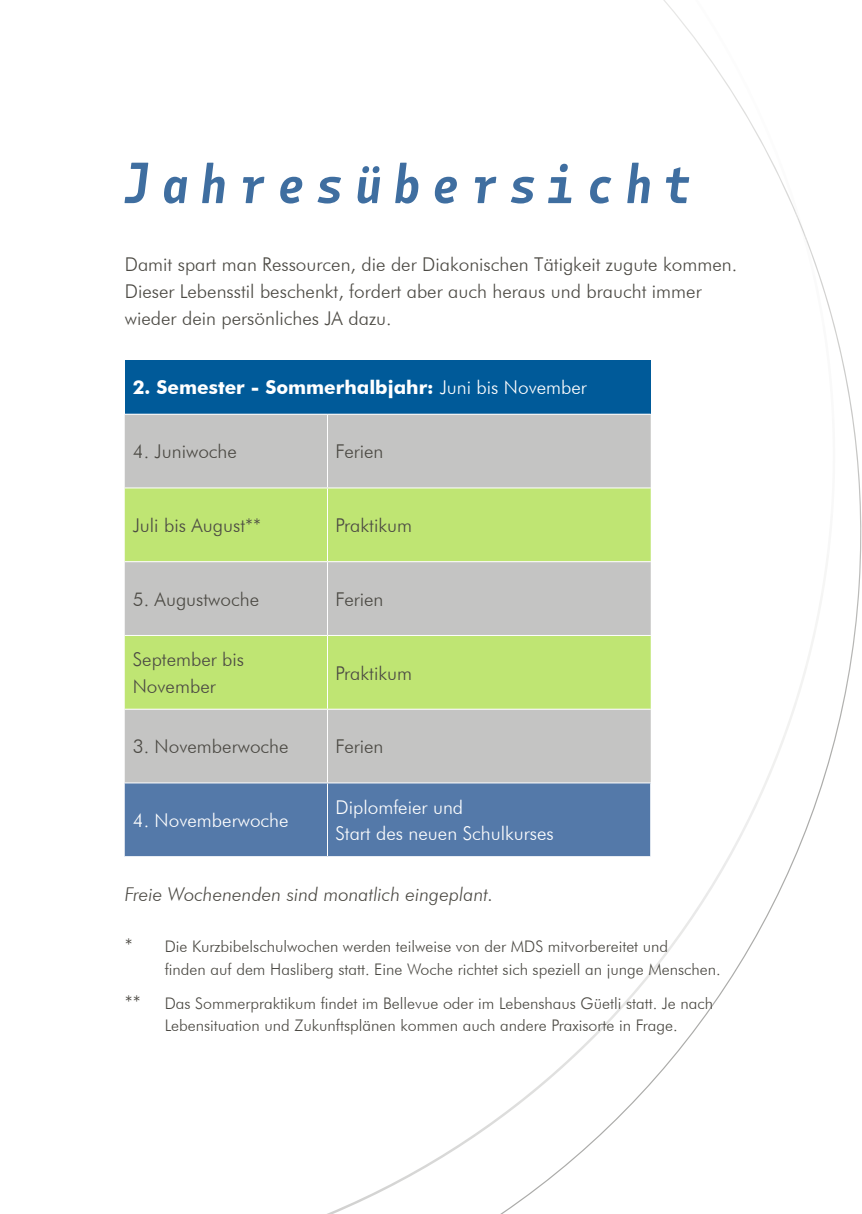
<style>
.page{position:relative;width:862px;height:1214px;background:#fff}
.page>*{position:absolute;margin:0;border:0;box-sizing:border-box;transform-origin:0 0}
.t1{font:italic 600 56px "Botanika Mono";letter-spacing:.09em;color:#3f6ea0}
.t2{font:300 19px/27px "Futura BT";color:#4b4943}
.t3{font:300 19px/27px "Futura BT";color:#fff}
.t4{font:700 19px "Futura BT";color:#fff}
.t5{font:italic 300 19px "Futura BT";color:#4b4943}
.t6{font:300 16px/22.6px "Futura BT";color:#4b4943}
.s1{font-weight:300}
.s2{font-size:19px}
</style>
<div class="page">
<svg style="left:500px;top:0;width:362px;height:1213px"></svg>
<img style="left:795px;top:210px;width:12px;height:34px">
<div style="left:125px;top:360px;width:526px;height:54px;background:#005a99"></div>
<div style="left:125px;top:414px;width:526px;height:73px;background:#c4c4c3"></div>
<div style="left:125px;top:488px;width:526px;height:73px;background:#bfe573"></div>
<svg style="left:125px;top:562px;width:526px;height:220px;background:#c2cfa8"></svg>
<div style="left:125px;top:783px;width:525px;height:73px;background:#5479a9"></div>
<hr style="left:327px;top:561px;width:324px;height:1px;background:#fff">
<hr style="left:125px;top:708px;width:202px;height:1px;background:#fff">
<hr style="left:125px;top:635px;width:202px;height:1px;background:#fff">
<hr style="left:327px;top:635px;width:324px;height:1px;background:#fff">
<hr style="left:327px;top:708px;width:324px;height:1px;background:#fff">
<hr style="left:327px;top:414px;width:1px;height:73px;background:#fff">
<hr style="left:327px;top:488px;width:1px;height:73px;background:#fff">
<hr style="left:327px;top:562px;width:1px;height:73px;background:#fff">
<hr style="left:327px;top:636px;width:1px;height:72px;background:#fff">
<hr style="left:327px;top:709px;width:1px;height:73px;background:#fff">
<hr style="left:327px;top:782px;width:324px;height:1px;background:#fff">
<hr style="left:650px;top:783px;width:1px;height:73px;background:#fff">
<hr style="left:327px;top:856px;width:324px;height:1px;background:#fff">
<hr style="left:327px;top:783px;width:1px;height:73px;background:#fff">
<hr style="left:125px;top:413px;width:202px;height:1px;background:#fff">
<hr style="left:327px;top:413px;width:324px;height:1px;background:#fff">
<hr style="left:327px;top:487px;width:324px;height:1px;background:#fff">
<h1 class="t1" style="left:120px;top:149px;width:576px">Jahresübersicht</h1>
<p class="t2" style="left:125px;top:250px;width:614px">Damit spart man Ressourcen, die der Diakonischen Tätigkeit zugute kommen.<br>Dieser Lebensstil beschenkt, fordert aber auch heraus und braucht immer wieder dein persönliches JA dazu.</p>
<p class="t4" style="left:133px;top:376px;width:456px">2. Semester - Sommerhalbjahr: <span class="s1">Juni bis November</span></p>
<p class="t2" style="left:133px;top:438px;width:106px">4. Juniwoche</p>
<p class="t2" style="left:335px;top:438px;width:49px">Ferien</p>
<p class="t2" style="left:133px;top:511px;width:130px">Juli bis August**</p>
<p class="t2" style="left:335px;top:511px;width:78px">Praktikum</p>
<p class="t2" style="left:133px;top:585px;width:128px">5. Augustwoche</p>
<p class="t2" style="left:335px;top:585px;width:49px">Ferien</p>
<p class="t2" style="left:133px;top:645px;width:113px">September bis<br>November</p>
<p class="t2" style="left:335px;top:659px;width:78px">Praktikum</p>
<p class="t2" style="left:133px;top:732px;width:157px">3. Novemberwoche</p>
<p class="t2" style="left:335px;top:732px;width:49px">Ferien</p>
<p class="t3" style="left:133px;top:806px;width:157px">4. Novemberwoche</p>
<p class="t3" style="left:335px;top:793px;width:220px">Diplomfeier und<br>Start des neuen Schulkurses</p>
<p class="t5" style="left:125px;top:882px;width:370px">Freie Wochenenden sind monatlich eingeplant.</p>
<p class="t6" style="left:165px;top:934px;width:557px;text-indent:-40px"><span class="s2">*</span> Die Kurzbibelschulwochen werden teilweise von der MDS mitvorbereitet und<br>finden auf dem Hasliberg statt. Eine Woche richtet sich speziell an junge Menschen.</p>
<p class="t2" style="left:125px;top:988px;width:17px">**</p>
<p class="t6" style="left:165px;top:991px;width:550px">Das Sommerpraktikum findet im Bellevue oder im Lebenshaus Güetli statt. Je nach<br>Lebensituation und Zukunftsplänen kommen auch andere Praxisorte in Frage.</p>
</div>
